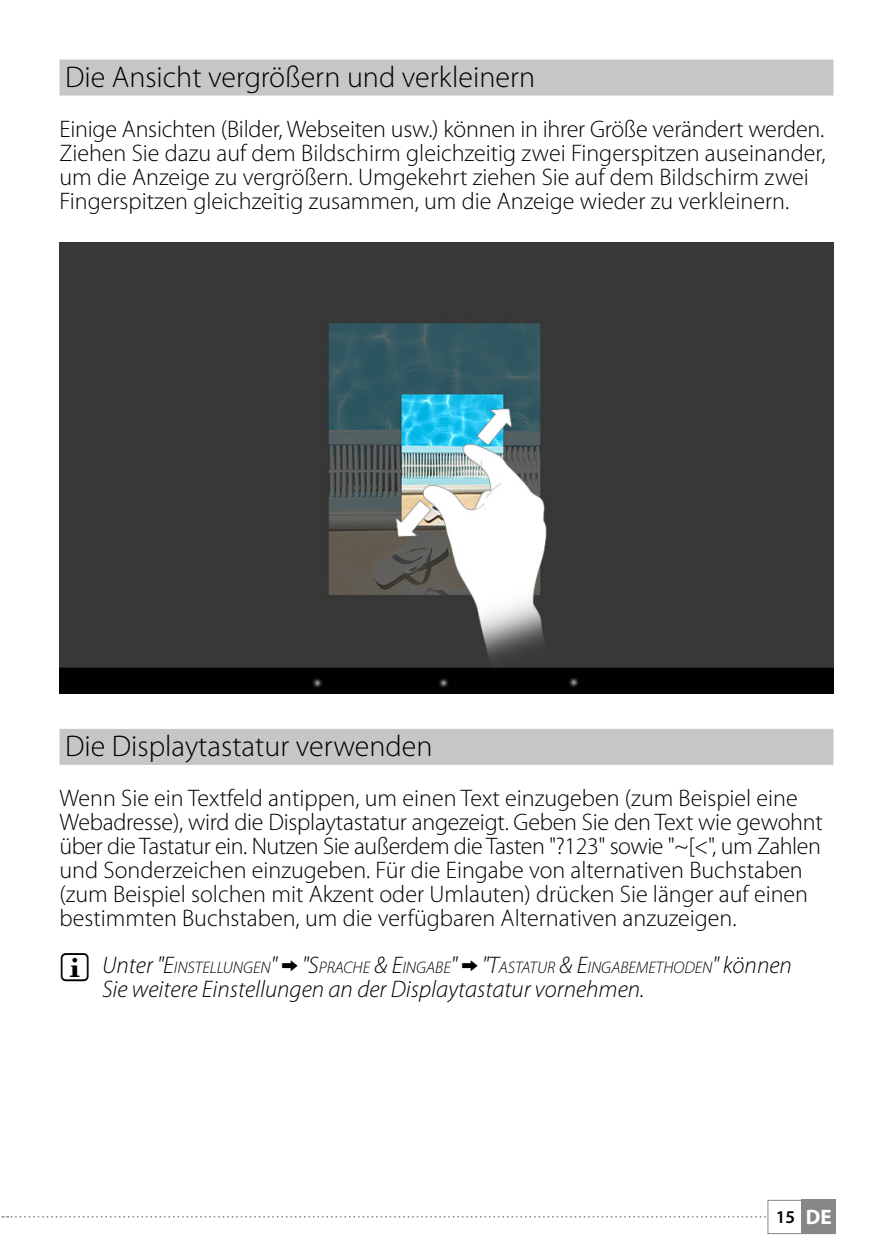
<style>
.page{position:relative;width:893px;height:1259px;background:#fff}
.page>*{position:absolute;margin:0;border:0;box-sizing:border-box;transform-origin:0 0}
.t1{font:300 30px "Myriad Pro";color:#000}
.t2{font:300 24px/24px "Myriad Pro";color:#000}
.t3{font:italic 300 24px "Myriad Pro";color:#000}
.t4{font:600 18px "Myriad Pro";color:#000}
.t5{font:italic 300 16.8px "Myriad Pro";color:#000}
.s1{font-style:inherit}
.s2{font-size:24px}
.s3{font-weight:700;font-size:21px;color:#fff}
</style>
<div class="page">
<div style="left:801px;top:1200px;width:35px;height:34px;background:#878787"></div>
<div style="left:767px;top:1200px;width:69px;height:34px;border:1px solid #878787"></div>
<svg style="left:1px;top:1216px;width:765px;height:1px"></svg>
<div style="left:60px;top:60px;width:773px;height:36px;background:#c6c6c6"></div>
<div style="left:60px;top:729px;width:773px;height:36px;background:#c6c6c6"></div>
<img style="left:60px;top:242px;width:773px;height:452px">
<p class="t1" style="left:65px;top:61px;width:472px">Die Ansicht vergrößern und verkleinern</p>
<p class="t2" style="left:60px;top:117px;width:768px">Einige Ansichten (Bilder, Webseiten usw.) können in ihrer Größe verändert werden.<br>Ziehen Sie dazu auf dem Bildschirm gleichzeitig zwei Fingerspitzen auseinander, um die Anzeige zu vergrößern. Umgekehrt ziehen Sie auf dem Bildschirm zwei Fingerspitzen gleichzeitig zusammen, um die Anzeige wieder zu verkleinern.</p>
<p class="t1" style="left:65px;top:730px;width:369px">Die Displaytastatur verwenden</p>
<p class="t2" style="left:60px;top:786px;width:765px">Wenn Sie ein Textfeld antippen, um einen Text einzugeben (zum Beispiel eine Webadresse), wird die Displaytastatur angezeigt. Geben Sie den Text wie gewohnt über die Tastatur ein. Nutzen Sie außerdem die Tasten "<span class="s1">?123</span>" sowie "<span class="s1">~[&lt;</span>", um Zahlen und Sonderzeichen einzugeben. Für die Eingabe von alternativen Buchstaben (zum Beispiel solchen mit Akzent oder Umlauten) drücken Sie länger auf einen bestimmten Buchstaben, um die verfügbaren Alternativen anzuzeigen.</p>
<p class="t5" style="left:102px;top:958px;width:691px"><span class="s2">Unter "</span><span class="s2">E</span>INSTELLUNGEN<span class="s2">"</span> <span class="s2">"S</span>PRACHE <span class="s2">&amp; E</span>INGABE<span class="s2">" "</span><span class="s2">T</span>ASTATUR <span class="s2">&amp; E</span>INGABEMETHODEN<span class="s2">" können</span></p>
<p class="t3" style="left:102px;top:976px;width:544px">Sie weitere Einstellungen an der Displaytastatur vornehmen.</p>
<p class="t4" style="left:776px;top:1205px;width:57px">15 <span class="s3">DE</span></p>
</div>
